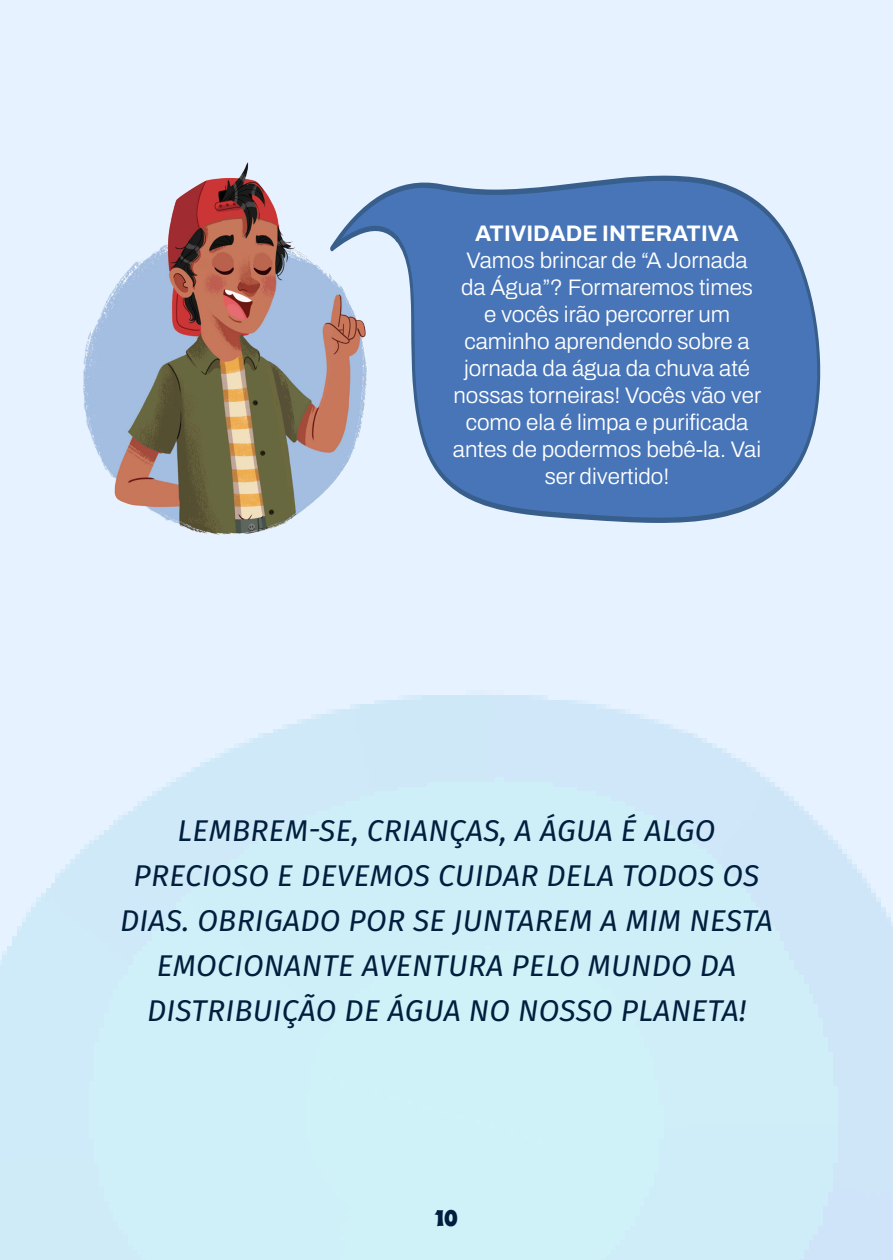
<style>
.page{position:relative;width:893px;height:1260px;background:#fff}
.page>*{position:absolute;margin:0;border:0;box-sizing:border-box;transform-origin:0 0}
.t1{font:italic 30px/45px "Fira Sans";letter-spacing:.01em;color:#001e3d;text-align:center}
.t2{font:300 22.5px/27px "Archivo";color:#fff;text-align:center}
.t3{font:700 22.5px "Archivo";color:#fff}
.t4{font:22.5px "Spicy Rice";color:#001e3d}
</style>
<div class="page">
<div style="left:0;top:0;width:892px;height:1260px;background:linear-gradient(to right,#daf0fb,#d8effb)"></div>
<img style="left:83px;top:162px;width:284px;height:373px">
<div style="left:332px;top:116px;width:494px;height:414px;background:#e6f2ff"></div>
<svg style="left:329px;top:175px;width:492px;height:348px;background:#6b8fc3"></svg>
<p class="t3" style="left:475px;top:216px;width:265px">ATIVIDADE INTERATIVA</p>
<p class="t2" style="left:453px;top:246px;width:310px">Vamos brincar de “A Jornada da Água”? Formaremos times e vocês irão percorrer um caminho aprendendo sobre a jornada da água da chuva até nossas torneiras! Vocês vão ver como ela é limpa e purificada antes de podermos bebê-la. Vai ser divertido!</p>
<h1 class="t1" style="left:120px;top:807px;width:654px">LEMBREM-SE, CRIANÇAS, A ÁGUA É ALGO PRECIOSO E DEVEMOS CUIDAR DELA TODOS OS DIAS. OBRIGADO POR SE JUNTAREM A MIM NESTA EMOCIONANTE AVENTURA PELO MUNDO DA DISTRIBUIÇÃO DE ÁGUA NO NOSSO PLANETA!</h1>
<p class="t4" style="left:435px;top:1204px;width:25px">10</p>
</div>
